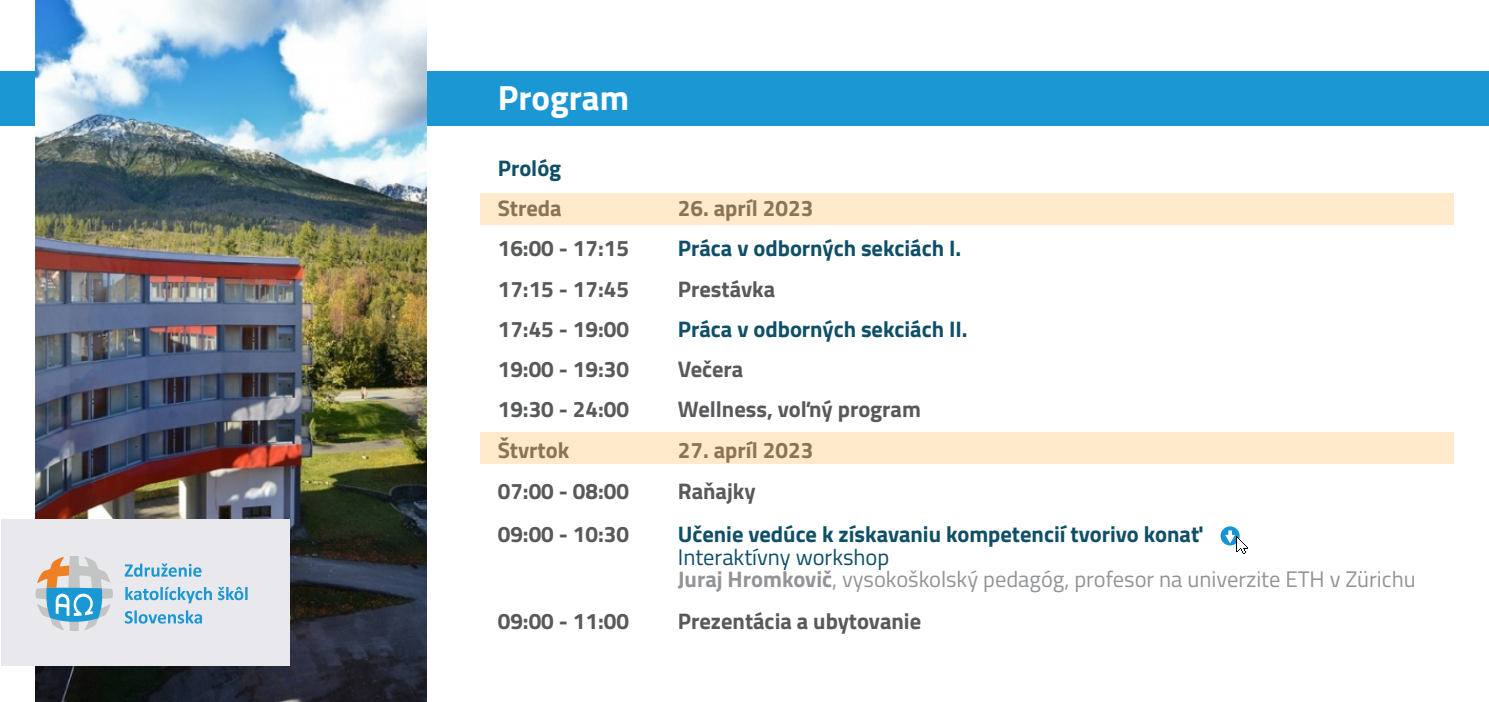
<style>
.page{position:relative;width:1489px;height:702px;background:#fff}
.page>*{position:absolute;margin:0;border:0;box-sizing:border-box;transform-origin:0 0}
.t1{font:700 35px "Titillium Web";color:#fff}
.t2{font:700 22.5px "Titillium Web";color:#58595b}
.t3{font:700 22.5px "Titillium Web";color:#0f4f68}
.t4{font:22.5px/22.5px "Titillium Web";color:#929497}
.t5{font:700 22.5px "Titillium Web";color:#8b7357}
.s1{color:#0f4f68}
.s2{font-weight:700}
</style>
<div class="page">
<div style="left:480px;top:193px;width:973px;height:32px;background:#ffebcb"></div>
<div style="left:480px;top:432px;width:973px;height:32px;background:#ffebcb"></div>
<div style="left:0;top:71px;width:1488px;height:54px;background:#1b97d4"></div>
<img style="left:35px;top:0;width:392px;height:702px">
<div style="left:1px;top:519px;width:288px;height:146px;background:#e9e9ed"></div>
<svg style="left:125px;top:563px;width:76px;height:13px"></svg>
<svg style="left:125px;top:587px;width:87px;height:16px"></svg>
<svg style="left:218px;top:587px;width:29px;height:13px"></svg>
<svg style="left:125px;top:610px;width:77px;height:13px"></svg>
<svg style="left:37px;top:556px;width:76px;height:73px"></svg>
<svg style="left:1220px;top:526px;width:19px;height:19px"></svg>
<svg style="left:1225px;top:530px;width:22px;height:24px"></svg>
<h1 class="t1" style="left:498px;top:71px;width:133px">Program</h1>
<p class="t3" style="left:498px;top:151px;width:65px">Prológ</p>
<p class="t5" style="left:498px;top:191px;width:65px">Streda</p>
<p class="t5" style="left:678px;top:191px;width:137px">26. apríl 2023</p>
<p class="t2" style="left:498px;top:231px;width:133px">16:00 - 17:15</p>
<p class="t3" style="left:678px;top:231px;width:285px">Práca v odborných sekciách I.</p>
<p class="t2" style="left:498px;top:271px;width:133px">17:15 - 17:45</p>
<p class="t2" style="left:678px;top:271px;width:99px">Prestávka</p>
<p class="t2" style="left:498px;top:311px;width:133px">17:45 - 19:00</p>
<p class="t3" style="left:678px;top:311px;width:291px">Práca v odborných sekciách II.</p>
<p class="t2" style="left:498px;top:351px;width:133px">19:00 - 19:30</p>
<p class="t2" style="left:678px;top:351px;width:67px">Večera</p>
<p class="t2" style="left:498px;top:391px;width:133px">19:30 - 24:00</p>
<p class="t2" style="left:678px;top:391px;width:245px">Wellness, voľný program</p>
<p class="t5" style="left:498px;top:433px;width:73px">Štvrtok</p>
<p class="t5" style="left:678px;top:433px;width:137px">27. apríl 2023</p>
<p class="t2" style="left:498px;top:474px;width:133px">07:00 - 08:00</p>
<p class="t2" style="left:678px;top:474px;width:79px">Raňajky</p>
<p class="t2" style="left:498px;top:517px;width:133px">09:00 - 10:30</p>
<p class="t3" style="left:678px;top:517px;width:525px">Učenie vedúce k získavaniu kompetencií tvorivo konať</p>
<p class="t4" style="left:678px;top:544px;width:739px"><span class="s1">Interaktívny workshop<br></span><span class="s2">Juraj Hromkovič</span>, vysokoškolský pedagóg, profesor na univerzite ETH v Zürichu</p>
<p class="t2" style="left:498px;top:603px;width:133px">09:00 - 11:00</p>
<p class="t2" style="left:678px;top:603px;width:245px">Prezentácia a ubytovanie</p>
</div>
